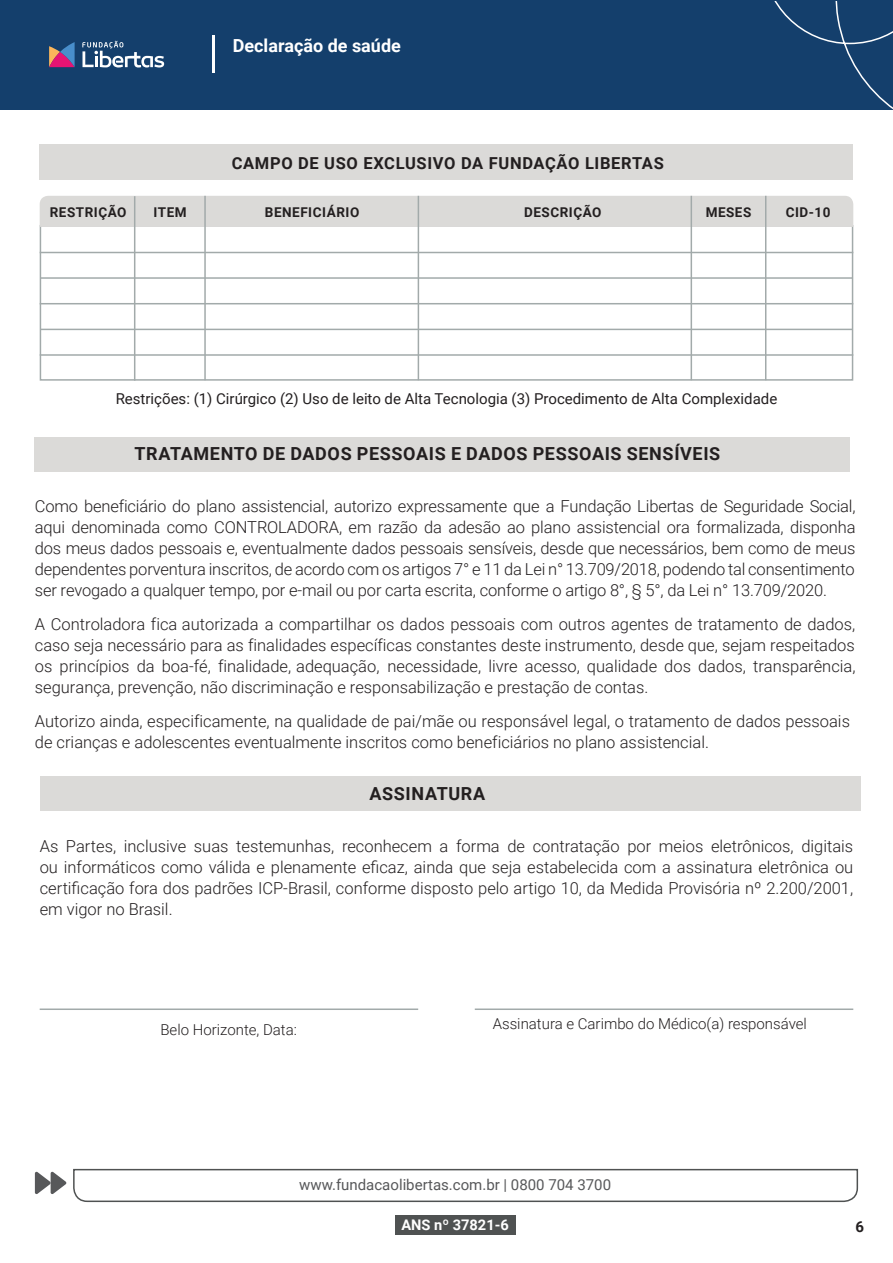
<style>
.page{position:relative;width:893px;height:1263px;background:#fff}
.page>*{position:absolute;margin:0;border:0;box-sizing:border-box;transform-origin:0 0}
.t1{font:700 18px "Roboto";letter-spacing:.035em;color:#231f20}
.t2{font:700 18px "Roboto";color:#fff}
.t3{font:300 16.5px/21px "Roboto";color:#231f20;text-align:justify}
.t4{font:700 16.5px "Roboto";letter-spacing:.04em;color:#231f20}
.t5{font:15px "Roboto";color:#231f20}
.t6{font:300 15px "Roboto";color:#231f20}
.t7{font:15px "Roboto";color:#57585a}
.t8{font:700 15px "Roboto";color:#231f20}
.t9{font:700 14.55px "Roboto";color:#fff}
.t10{font:700 13.5px "Roboto";letter-spacing:.04em;color:#231f20}
</style>
<div class="page">
<svg style="left:35px;top:1168px;width:824px;height:35px"></svg>
<div style="left:395px;top:1214px;width:120px;height:20px;background:#4f5252"></div>
<div style="left:0;top:0;width:893px;height:109px;background:#143f6c"></div>
<svg style="left:82px;top:41px;width:82px;height:27px"></svg>
<svg style="left:49px;top:42px;width:26px;height:25px"></svg>
<hr style="left:213px;top:36px;width:2px;height:37px;background:#fff">
<svg style="left:762px;top:1px;width:131px;height:109px"></svg>
<div style="left:40px;top:145px;width:813px;height:35px;background:#dbdad8"></div>
<div style="left:40px;top:225px;width:813px;height:156px;border:2px solid #a2aaaa"></div>
<hr style="left:40px;top:252px;width:813px;height:1px;background:#a2aaaa">
<hr style="left:40px;top:303px;width:813px;height:1px;background:#a2aaaa">
<hr style="left:40px;top:354px;width:813px;height:2px;background:#a2aaaa">
<hr style="left:40px;top:277px;width:813px;height:2px;background:#a2aaaa">
<hr style="left:40px;top:329px;width:813px;height:1px;background:#a2aaaa">
<div style="left:40px;top:196px;width:813px;height:31px;background:#dbdad8"></div>
<hr style="left:134px;top:196px;width:1px;height:185px;background:#a2aaaa">
<hr style="left:204px;top:196px;width:2px;height:184px;background:#a2aaaa">
<hr style="left:418px;top:196px;width:1px;height:184px;background:#a2aaaa">
<hr style="left:691px;top:196px;width:1px;height:184px;background:#a2aaaa">
<hr style="left:765px;top:196px;width:1px;height:184px;background:#a2aaaa">
<div style="left:35px;top:437px;width:815px;height:34px;background:#dbdad8"></div>
<div style="left:40px;top:777px;width:820px;height:34px;background:#dbdad8"></div>
<hr style="left:40px;top:1008px;width:378px;height:2px;background:#a2aaaa">
<hr style="left:475px;top:1008px;width:378px;height:2px;background:#a2aaaa">
<p class="t2" style="left:233px;top:33px;width:170px">Declaração de saúde</p>
<p class="t4" style="left:232px;top:151px;width:434px">CAMPO DE USO EXCLUSIVO DA FUNDAÇÃO LIBERTAS</p>
<p class="t10" style="left:50px;top:203px;width:78px">RESTRIÇÃO</p>
<p class="t10" style="left:154px;top:203px;width:35px">ITEM</p>
<p class="t10" style="left:265px;top:203px;width:96px">BENEFICIÁRIO</p>
<p class="t10" style="left:524px;top:203px;width:79px">DESCRIÇÃO</p>
<p class="t10" style="left:706px;top:203px;width:47px">MESES</p>
<p class="t10" style="left:786px;top:203px;width:46px">CID-10</p>
<p class="t5" style="left:116px;top:388px;width:663px">Restrições: (1) Cirúrgico (2) Uso de leito de Alta Tecnologia (3) Procedimento de Alta Complexidade</p>
<p class="t1" style="left:134px;top:441px;width:587px">TRATAMENTO DE DADOS PESSOAIS E DADOS PESSOAIS SENSÍVEIS</p>
<p class="t3" style="left:35px;top:495px;width:822px">Como beneficiário do plano assistencial, autorizo expressamente que a Fundação Libertas de Seguridade Social, aqui denominada como CONTROLADORA, em razão da adesão ao plano assistencial ora formalizada, disponha dos meus dados pessoais e, eventualmente dados pessoais sensíveis, desde que necessários, bem como de meus dependentes porventura inscritos, de acordo com os artigos 7° e 11 da Lei n° 13.709/2018, podendo tal consentimento ser revogado a qualquer tempo, por e-mail ou por carta escrita, conforme o artigo 8°, § 5°, da Lei n° 13.709/2020.</p>
<p class="t3" style="left:35px;top:613px;width:822px">A Controladora fica autorizada a compartilhar os dados pessoais com outros agentes de tratamento de dados, caso seja necessário para as finalidades específicas constantes deste instrumento, desde que, sejam respeitados os princípios da boa-fé, finalidade, adequação, necessidade, livre acesso, qualidade dos dados, transparência, segurança, prevenção, não discriminação e responsabilização e prestação de contas.</p>
<p class="t3" style="left:35px;top:710px;width:817px">Autorizo ainda, especificamente, na qualidade de pai/mãe ou responsável legal, o tratamento de dados pessoais de crianças e adolescentes eventualmente inscritos como beneficiários no plano assistencial.</p>
<p class="t1" style="left:369px;top:781px;width:117px">ASSINATURA</p>
<p class="t3" style="left:40px;top:835px;width:815px">As Partes, inclusive suas testemunhas, reconhecem a forma de contratação por meios eletrônicos, digitais ou informáticos como válida e plenamente eficaz, ainda que seja estabelecida com a assinatura eletrônica ou certificação fora dos padrões ICP-Brasil, conforme disposto pelo artigo 10, da Medida Provisória nº 2.200/2001, em vigor no Brasil.</p>
<p class="t6" style="left:160px;top:1019px;width:138px">Belo Horizonte, Data:</p>
<p class="t6" style="left:493px;top:1013px;width:316px">Assinatura e Carimbo do Médico(a) responsável</p>
<p class="t7" style="left:299px;top:1174px;width:313px">www.fundacaolibertas.com.br | 0800 704 3700</p>
<p class="t9" style="left:401px;top:1214px;width:109px">ANS nº 37821-6</p>
<p class="t8" style="left:855px;top:1216px;width:10px">6</p>
</div>
